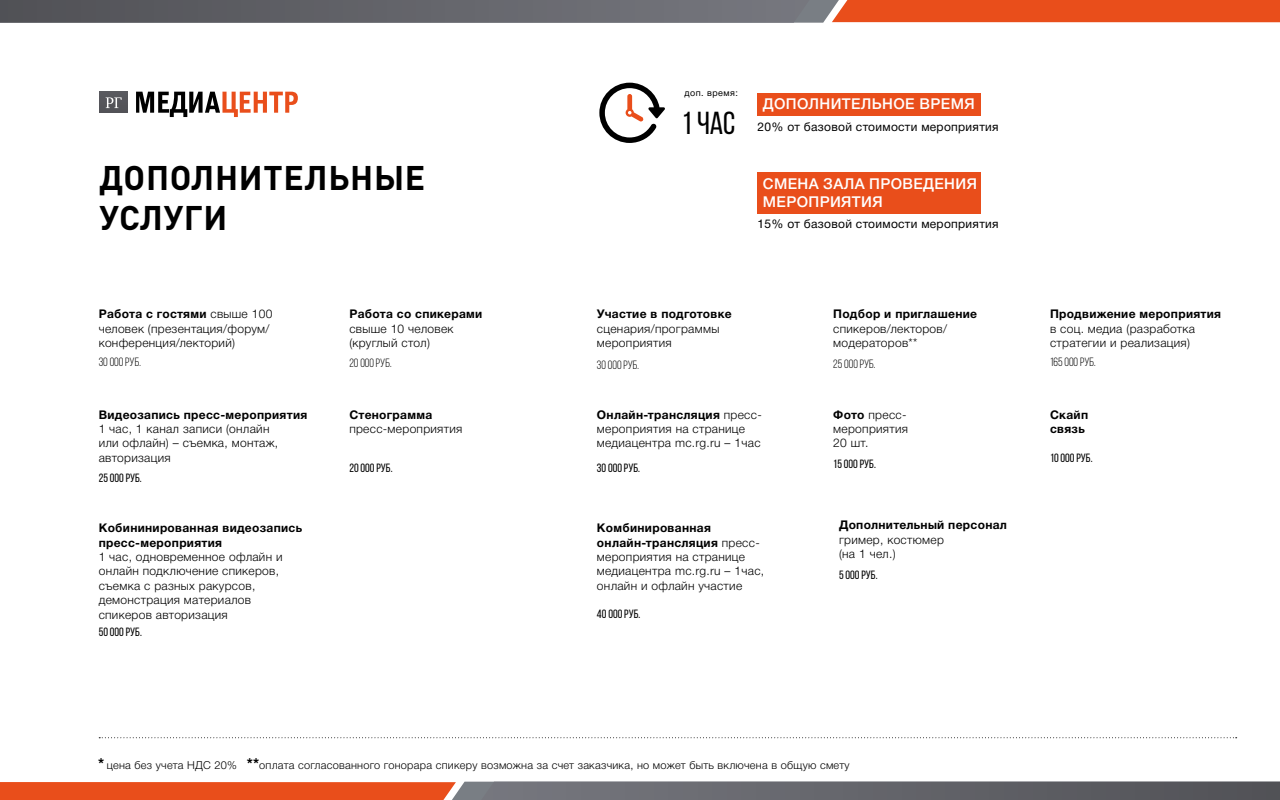
<style>
.page{position:relative;width:1280px;height:800px;background:#fff}
.page>*{position:absolute;margin:0;border:0;box-sizing:border-box;transform-origin:0 0}
.t1{font:700 33.8px/40.5px "DIN Pro";letter-spacing:.02em;color:#000}
.t2{font:31.8px "Bebas Neue";color:#000}
.t3{font:500 15px/18px "Helvetica Neue Cyr";letter-spacing:.025em;color:#fff}
.t4{font:300 12px/14.4px "Helvetica Neue Cyr";letter-spacing:.025em;color:#000}
.t5{font:700 12px/14.4px "Helvetica Neue Cyr";letter-spacing:.025em;color:#000}
.t6{font:12px "Bebas Neue";color:#000}
.t7{font:12px "Helvetica Neue Cyr";letter-spacing:.025em;color:#000}
.t8{font:12px "Bebas Neue";color:#000}
.t9{font:300 11px "Helvetica Neue Cyr";letter-spacing:.025em;color:#000}
.t10{font:9px "Helvetica Neue Cyr";letter-spacing:.05em;color:#000}
.s1{font-weight:700}
.s2{font-weight:700;font-size:15px}
</style>
<div class="page">
<div style="left:758px;top:172px;width:223px;height:42px;background:#e94e1b"></div>
<div style="left:758px;top:94px;width:223px;height:22px;background:#e94e1b"></div>
<svg style="left:0;top:0;width:1280px;height:23px"></svg>
<svg style="left:0;top:782px;width:1280px;height:18px"></svg>
<svg style="left:599px;top:83px;width:66px;height:60px"></svg>
<svg style="left:99px;top:737px;width:1138px;height:1px"></svg>
<svg style="left:136px;top:92px;width:162px;height:25px"></svg>
<div style="left:99px;top:92px;width:28px;height:21px;background:#56565c"></div>
<svg style="left:106px;top:97px;width:16px;height:11px"></svg>
<p class="t10" style="left:685px;top:88px;width:55px">доп. время:</p>
<h2 class="t2" style="left:681px;top:106px;width:55px">1 ЧАС</h2>
<p class="t3" style="left:763px;top:95px;width:213px">ДОПОЛНИТЕЛЬНОЕ ВРЕМЯ</p>
<p class="t7" style="left:758px;top:121px;width:243px">20% от базовой стоимости мероприятия</p>
<h1 class="t1" style="left:99px;top:153px;width:327px">ДОПОЛНИТЕЛЬНЫЕ<br>УСЛУГИ</h1>
<p class="t3" style="left:763px;top:175px;width:216px">СМЕНА ЗАЛА ПРОВЕДЕНИЯ<br>МЕРОПРИЯТИЯ</p>
<p class="t7" style="left:758px;top:218px;width:243px">15% от базовой стоимости мероприятия</p>
<p class="t4" style="left:99px;top:307px;width:175px"><span class="s1">Работа с гостями</span> свыше 100 человек (презентация/форум/ конференция/лекторий)</p>
<p class="t5" style="left:349px;top:307px;width:134px">Работа со спикерами</p>
<p class="t4" style="left:349px;top:321px;width:106px">свыше 10 человек (круглый стол)</p>
<p class="t5" style="left:597px;top:307px;width:136px">Участие в подготовке</p>
<p class="t4" style="left:597px;top:321px;width:124px">сценария/программы мероприятия</p>
<p class="t5" style="left:833px;top:307px;width:145px">Подбор и приглашение</p>
<p class="t4" style="left:833px;top:321px;width:115px">спикеров/лекторов/ модераторов**</p>
<p class="t5" style="left:1050px;top:307px;width:173px">Продвижение мероприятия</p>
<p class="t4" style="left:1050px;top:321px;width:147px">в соц. медиа (разработка стратегии и реализация)</p>
<p class="t8" style="left:99px;top:356px;width:44px">30 000 РУБ.</p>
<p class="t8" style="left:349px;top:357px;width:44px">20 000 РУБ.</p>
<p class="t8" style="left:597px;top:359px;width:44px">30 000 РУБ.</p>
<p class="t8" style="left:833px;top:358px;width:44px">25 000 РУБ.</p>
<p class="t8" style="left:1050px;top:356px;width:47px">165 000 РУБ.</p>
<p class="t5" style="left:99px;top:407px;width:210px">Видеозапись пресс-мероприятия</p>
<p class="t4" style="left:99px;top:422px;width:181px">1 час, 1 канал записи (онлайн или офлайн) – съемка, монтаж, авторизация</p>
<p class="t5" style="left:349px;top:407px;width:84px">Стенограмма</p>
<p class="t4" style="left:349px;top:422px;width:115px">пресс-мероприятия</p>
<p class="t6" style="left:349px;top:461px;width:45px">20 000 РУБ.</p>
<p class="t4" style="left:597px;top:407px;width:166px"><span class="s1">Онлайн-трансляция</span> пресс&shy;мероприятия на странице медиацентра mc.rg.ru – 1час</p>
<p class="t6" style="left:597px;top:461px;width:45px">30 000 РУБ.</p>
<p class="t4" style="left:833px;top:407px;width:76px"><span class="s1">Фото</span> пресс&shy;мероприятия<br>20 шт.</p>
<p class="t6" style="left:833px;top:458px;width:44px">15 000 РУБ.</p>
<p class="t5" style="left:1050px;top:407px;width:40px">Скайп связь</p>
<p class="t6" style="left:1050px;top:451px;width:44px">10 000 РУБ.</p>
<p class="t6" style="left:99px;top:472px;width:45px">25 000 РУБ.</p>
<p class="t5" style="left:99px;top:521px;width:205px">Кобининированная видеозапись пресс-мероприятия</p>
<p class="t4" style="left:99px;top:550px;width:185px">1 час, одновременное офлайн и онлайн подключение спикеров, съемка с разных ракурсов, демонстрация материалов спикеров авторизация</p>
<p class="t4" style="left:597px;top:521px;width:169px"><span class="s1">Комбинированная онлайн-трансляция</span> пресс&shy;мероприятия на странице медиацентра mc.rg.ru – 1час, онлайн и офлайн участие</p>
<p class="t6" style="left:597px;top:608px;width:45px">40 000 РУБ.</p>
<p class="t5" style="left:839px;top:518px;width:170px">Дополнительный персонал</p>
<p class="t4" style="left:839px;top:532px;width:106px">гример, костюмер (на 1 чел.)</p>
<p class="t6" style="left:839px;top:568px;width:40px">5 000 РУБ.</p>
<p class="t6" style="left:99px;top:626px;width:45px">50 000 РУБ.</p>
<p class="t9" style="left:98px;top:759px;width:140px"><span class="s2">*</span> цена без учета НДС 20%</p>
<p class="t9" style="left:247px;top:759px;width:604px"><span class="s2">**</span>оплата согласованного гонорара спикеру возможна за счет заказчика, но может быть включена в общую смету</p>
</div>
